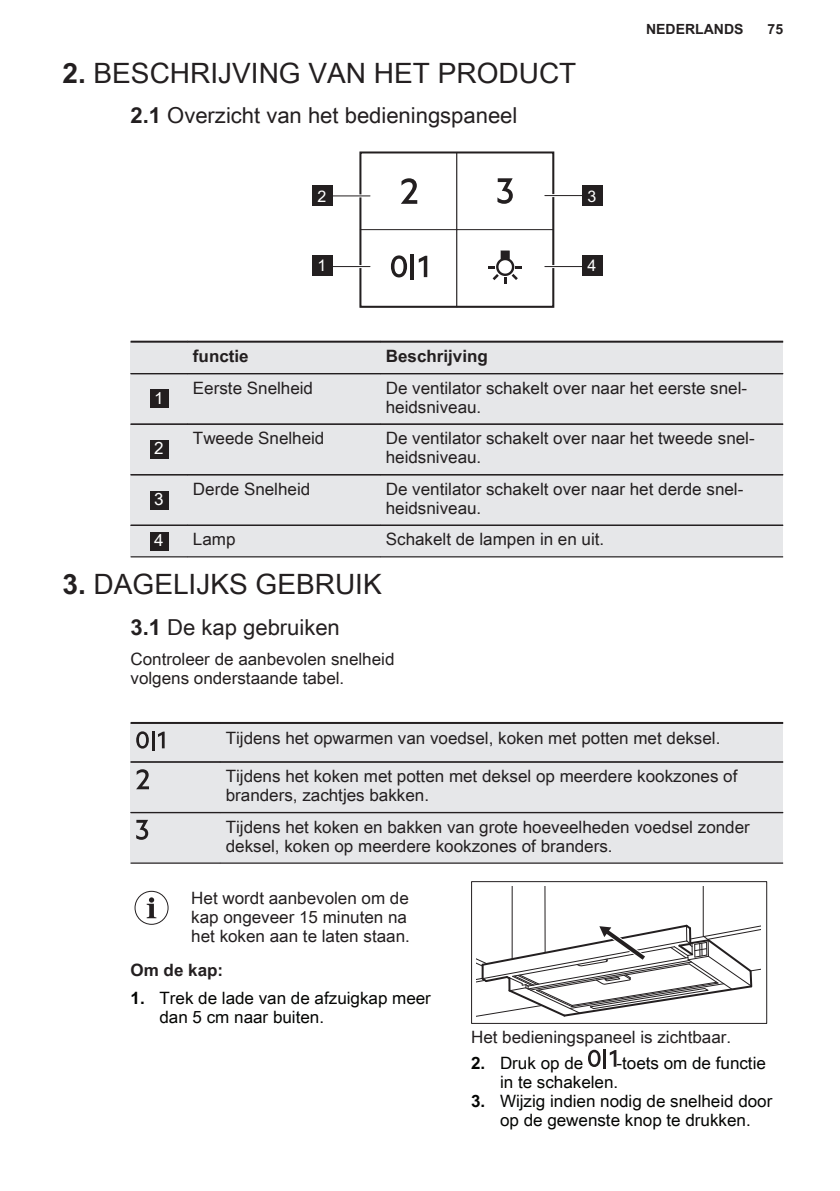
<style>
.page{position:relative;width:840px;height:1191px;background:#fff}
.page>*{position:absolute;margin:0;border:0;box-sizing:border-box;transform-origin:0 0}
.t1{font:28px "Arial Unicode MS";color:#231f20}
.t2{font:22px "Arial Unicode MS";color:#231f20}
.t3{font:17px/19px "Arial Unicode MS";color:#231f20}
.t4{font:17px/19px "Arial Unicode MS";color:#040503}
.t5{font:700 17px "Arial Unicode MS";color:#231f20}
.t6{font:17px "Arial Unicode MS";color:#fff}
.t7{font:16px "Arial";color:#fff}
.t8{font:700 14px "Arial Unicode MS";color:#231f20}
.s1{font-weight:700}
</style>
<div class="page">
<div style="left:456px;top:152px;width:97px;height:78px;border:1px solid #231f20"></div>
<div style="left:360px;top:229px;width:97px;height:78px;border:1px solid #231f20"></div>
<div style="left:456px;top:229px;width:97px;height:78px;border:1px solid #231f20"></div>
<div style="left:359px;top:151px;width:195px;height:157px;border:2px solid #231f20"></div>
<svg style="left:488px;top:251px;width:33px;height:33px"></svg>
<svg style="left:497px;top:178px;width:15px;height:26px"></svg>
<svg style="left:401px;top:178px;width:16px;height:26px"></svg>
<svg style="left:390px;top:255px;width:17px;height:22px"></svg>
<hr style="left:410px;top:254px;width:4px;height:26px;background:#231f20">
<svg style="left:418px;top:256px;width:9px;height:21px"></svg>
<hr style="left:324px;top:194px;width:46px;height:3px;background:#fff">
<hr style="left:324px;top:195px;width:46px;height:1px;background:#231f20">
<div style="left:312px;top:186px;width:20px;height:20px;background:#231f20"></div>
<hr style="left:324px;top:265px;width:46px;height:3px;background:#fff">
<hr style="left:324px;top:266px;width:46px;height:1px;background:#231f20">
<div style="left:312px;top:255px;width:20px;height:20px;background:#231f20"></div>
<hr style="left:544px;top:265px;width:42px;height:3px;background:#fff">
<hr style="left:544px;top:266px;width:42px;height:1px;background:#231f20">
<div style="left:581px;top:255px;width:20px;height:20px;background:#231f20"></div>
<hr style="left:544px;top:194px;width:42px;height:3px;background:#fff">
<hr style="left:544px;top:195px;width:42px;height:1px;background:#231f20">
<div style="left:581px;top:186px;width:20px;height:20px;background:#231f20"></div>
<div style="left:130px;top:342px;width:652px;height:215px;background:#e6e7e9"></div>
<div style="left:150px;top:389px;width:19px;height:19px;background:#231f20"></div>
<div style="left:150px;top:440px;width:19px;height:19px;background:#231f20"></div>
<div style="left:150px;top:490px;width:19px;height:19px;background:#231f20"></div>
<div style="left:150px;top:532px;width:19px;height:18px;background:#231f20"></div>
<hr style="left:130px;top:341px;width:57px;height:2px;background:#231f20">
<hr style="left:187px;top:341px;width:193px;height:2px;background:#231f20">
<hr style="left:380px;top:341px;width:402px;height:2px;background:#231f20">
<hr style="left:130px;top:373px;width:57px;height:1px;background:#231f20">
<hr style="left:187px;top:373px;width:193px;height:1px;background:#231f20">
<hr style="left:380px;top:373px;width:402px;height:1px;background:#231f20">
<hr style="left:130px;top:423px;width:57px;height:2px;background:#231f20">
<hr style="left:187px;top:423px;width:193px;height:2px;background:#231f20">
<hr style="left:380px;top:423px;width:402px;height:2px;background:#231f20">
<hr style="left:130px;top:474px;width:57px;height:1px;background:#231f20">
<hr style="left:187px;top:474px;width:193px;height:1px;background:#231f20">
<hr style="left:380px;top:474px;width:402px;height:1px;background:#231f20">
<hr style="left:130px;top:525px;width:57px;height:1px;background:#231f20">
<hr style="left:130px;top:556px;width:57px;height:1px;background:#231f20">
<hr style="left:187px;top:525px;width:193px;height:1px;background:#231f20">
<hr style="left:187px;top:556px;width:193px;height:1px;background:#231f20">
<hr style="left:380px;top:525px;width:402px;height:1px;background:#231f20">
<hr style="left:380px;top:556px;width:402px;height:1px;background:#231f20">
<div style="left:130px;top:723px;width:652px;height:140px;background:#e6e7e9"></div>
<svg style="left:136px;top:731px;width:13px;height:17px"></svg>
<hr style="left:152px;top:730px;width:2px;height:20px;background:#231f20">
<svg style="left:158px;top:731px;width:6px;height:17px"></svg>
<svg style="left:136px;top:769px;width:13px;height:20px"></svg>
<svg style="left:136px;top:820px;width:12px;height:20px"></svg>
<hr style="left:130px;top:722px;width:90px;height:2px;background:#231f20">
<hr style="left:220px;top:722px;width:562px;height:2px;background:#231f20">
<hr style="left:130px;top:761px;width:90px;height:1px;background:#231f20">
<hr style="left:220px;top:761px;width:562px;height:1px;background:#231f20">
<hr style="left:130px;top:812px;width:90px;height:1px;background:#231f20">
<hr style="left:130px;top:862px;width:90px;height:1px;background:#231f20">
<hr style="left:220px;top:812px;width:562px;height:1px;background:#231f20">
<hr style="left:220px;top:862px;width:562px;height:1px;background:#231f20">
<svg style="left:134px;top:890px;width:34px;height:34px"></svg>
<div style="left:471px;top:881px;width:295px;height:143px;border:1px solid #231f20"></div>
<svg style="left:476px;top:886px;width:284px;height:131px"></svg>
<svg style="left:588px;top:1049px;width:12px;height:18px"></svg>
<hr style="left:603px;top:1049px;width:2px;height:20px;background:#231f20">
<svg style="left:609px;top:1050px;width:7px;height:16px"></svg>
<p class="t1" style="left:62px;top:52px;width:515px"><span class="s1">2.</span> BESCHRIJVING VAN HET PRODUCT</p>
<p class="t2" style="left:130px;top:99px;width:388px"><span class="s1">2.1</span> Overzicht van het bedieningspaneel</p>
<p class="t7" style="left:317px;top:187px;width:10px">2</p>
<p class="t7" style="left:587px;top:187px;width:10px">3</p>
<p class="t7" style="left:317px;top:256px;width:10px">1</p>
<p class="t7" style="left:587px;top:256px;width:10px">4</p>
<p class="t5" style="left:193px;top:344px;width:57px">functie</p>
<p class="t5" style="left:385px;top:344px;width:104px">Beschrijving</p>
<p class="t8" style="left:645px;top:19px;width:99px">NEDERLANDS</p>
<p class="t8" style="left:767px;top:19px;width:17px">75</p>
<p class="t6" style="left:154px;top:385px;width:11px">1</p>
<p class="t6" style="left:154px;top:436px;width:11px">2</p>
<p class="t6" style="left:154px;top:486px;width:11px">3</p>
<p class="t3" style="left:193px;top:378px;width:122px">Eerste Snelheid</p>
<p class="t3" style="left:385px;top:378px;width:362px">De ventilator schakelt over naar het eerste snel‐ heidsniveau.</p>
<p class="t3" style="left:193px;top:428px;width:133px">Tweede Snelheid</p>
<p class="t3" style="left:385px;top:428px;width:370px">De ventilator schakelt over naar het tweede snel‐ heidsniveau.</p>
<p class="t3" style="left:193px;top:479px;width:119px">Derde Snelheid</p>
<p class="t3" style="left:385px;top:479px;width:359px">De ventilator schakelt over naar het derde snel‐ heidsniveau.</p>
<p class="t6" style="left:154px;top:528px;width:11px">4</p>
<p class="t3" style="left:193px;top:529px;width:44px">Lamp</p>
<p class="t3" style="left:385px;top:529px;width:220px">Schakelt de lampen in en uit.</p>
<p class="t1" style="left:62px;top:564px;width:321px"><span class="s1">3.</span> DAGELIJKS GEBRUIK</p>
<p class="t2" style="left:130px;top:611px;width:211px"><span class="s1">3.1</span> De kap gebruiken</p>
<p class="t3" style="left:130px;top:649px;width:265px">Controleer de aanbevolen snelheid volgens onderstaande tabel.</p>
<p class="t3" style="left:225px;top:727px;width:496px">Tijdens het opwarmen van voedsel, koken met potten met deksel.</p>
<p class="t3" style="left:225px;top:766px;width:513px">Tijdens het koken met potten met deksel op meerdere kookzones of branders, zachtjes bakken.</p>
<p class="t3" style="left:225px;top:817px;width:525px">Tijdens het koken en bakken van grote hoeveelheden voedsel zonder deksel, koken op meerdere kookzones of branders.</p>
<p class="t3" style="left:191px;top:888px;width:220px">Het wordt aanbevolen om de kap ongeveer 15 minuten na het koken aan te laten staan.</p>
<p class="t5" style="left:130px;top:957px;width:94px">Om de kap:</p>
<p class="t4" style="left:159px;top:987px;width:273px;text-indent:-29px"><span class="s1">1.</span> Trek de lade van de afzuigkap meer dan 5 cm naar buiten.</p>
<p class="t3" style="left:471px;top:1027px;width:261px">Het bedieningspaneel is zichtbaar.</p>
<p class="t4" style="left:471px;top:1053px;width:114px"><span class="s1">2.</span> Druk op de</p>
<p class="t4" style="left:499px;top:1053px;width:267px;text-indent:116px">-toets om de functie in te schakelen.</p>
<p class="t4" style="left:471px;top:1091px;width:303px;text-align:center"><span class="s1">3.</span> Wijzig indien nodig de snelheid door op de gewenste knop te drukken.</p>
</div>
